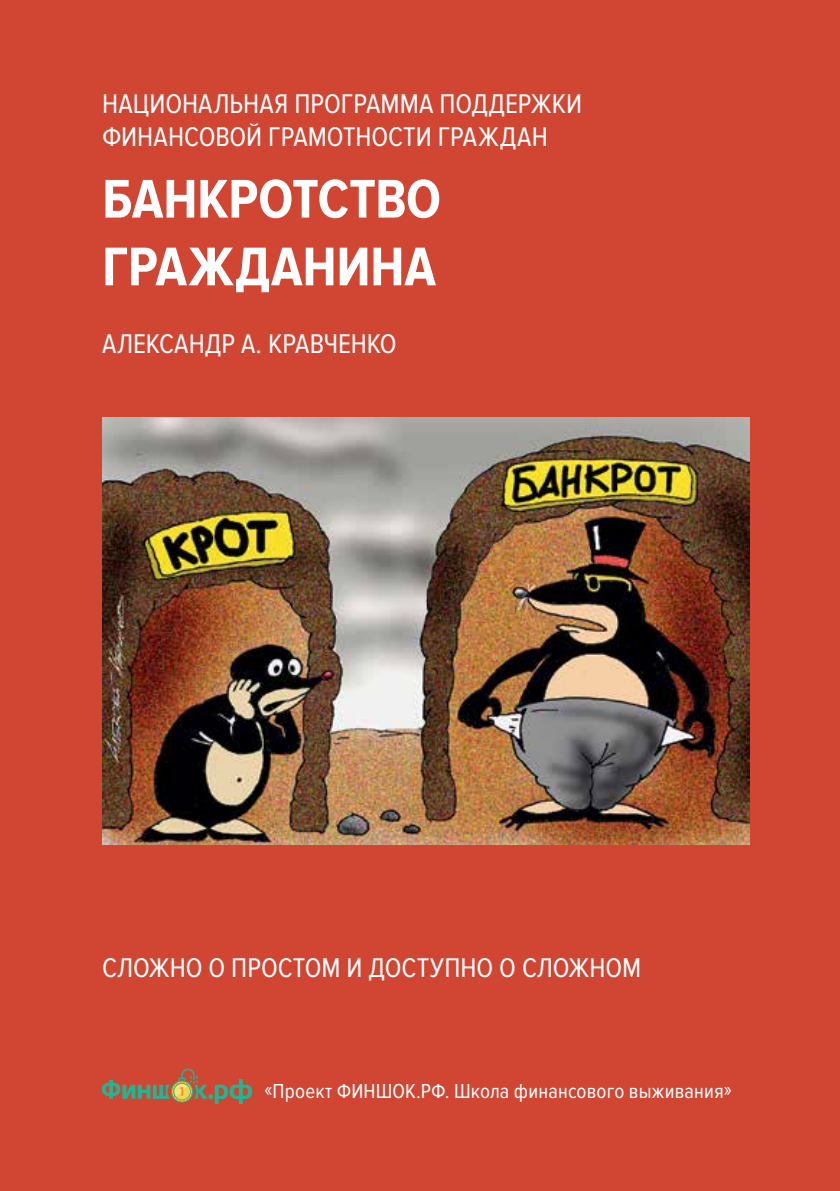
<style>
.page{position:relative;width:840px;height:1191px;background:#fff}
.page>*{position:absolute;margin:0;border:0;box-sizing:border-box;transform-origin:0 0}
.t1{font:700 56.4px/67.8px "Proxima Nova Cond";letter-spacing:.08em;color:#fff}
.t2{font:28px/33.6px "Proxima Nova Cond";color:#fff}
.t3{font:21px "Proxima Nova Cond";letter-spacing:.01em;color:#fff}
</style>
<div class="page">
<div style="left:0;top:0;width:839px;height:1191px;background:#d04633"></div>
<img style="left:102px;top:417px;width:646px;height:427px">
<svg style="left:102px;top:1068px;width:150px;height:36px"></svg>
<p class="t2" style="left:102px;top:87px;width:481px">Национальная программа поддержки финансовой грамотности граждан</p>
<h1 class="t1" style="left:102px;top:167px;width:340px">Банкротство гражданина</h1>
<p class="t2" style="left:102px;top:327px;width:296px">Александр А. Кравченко</p>
<p class="t2" style="left:102px;top:951px;width:540px">Сложно о простом и доступно о сложном</p>
<p class="t3" style="left:264px;top:1079px;width:86px">«Проект ФИН</p>
<p class="t3" style="left:375px;top:1079px;width:357px">ШОК.РФ. Школа финансового выживания»</p>
</div>
